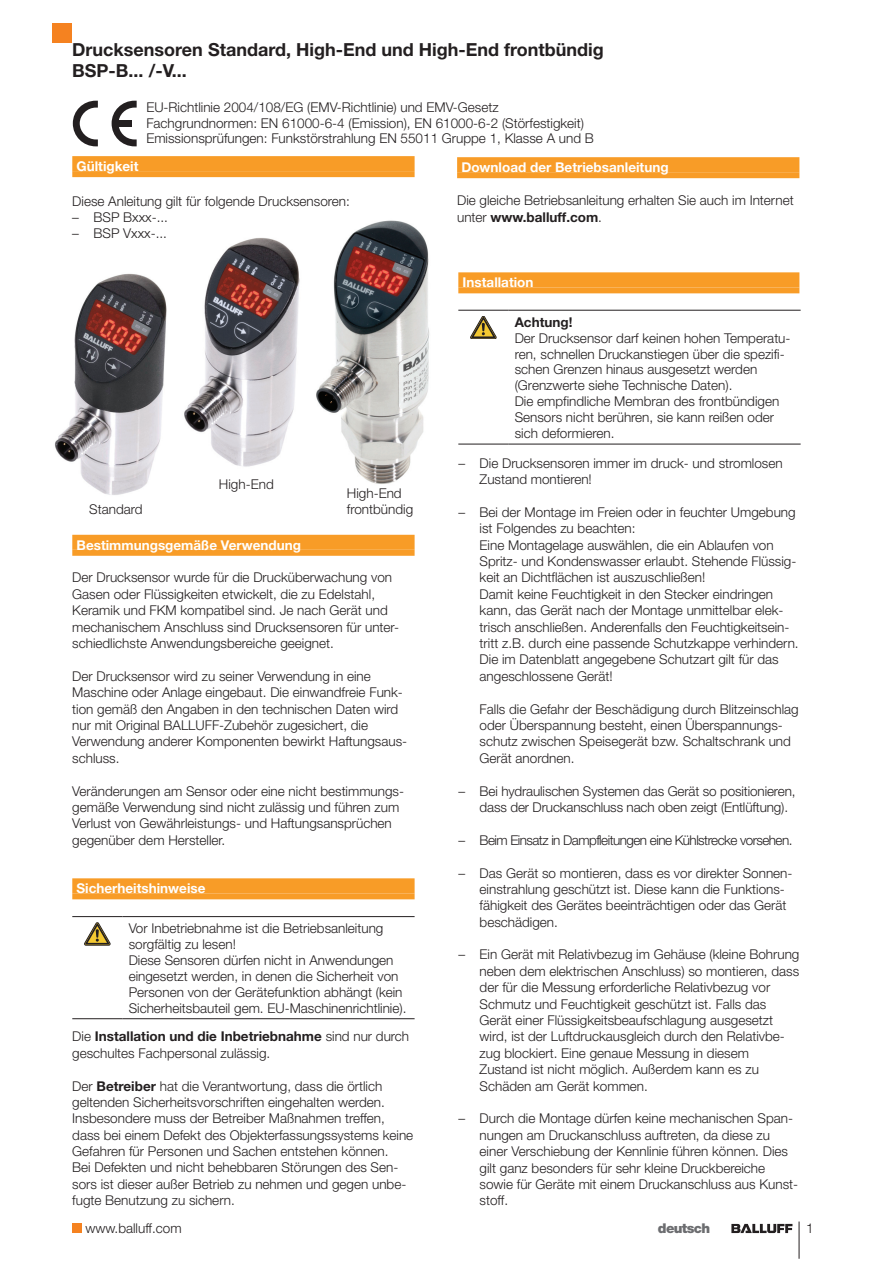
<style>
.page{position:relative;width:893px;height:1263px;background:#fff}
.page>*{position:absolute;margin:0;border:0;box-sizing:border-box;transform-origin:0 0}
.t1{font:700 18px/20.2px "Helvetica Neue";color:#231f20}
.t2{font:300 13.5px/16.4px "Helvetica Neue";color:#231f20}
.t3{font:700 13.5px "Helvetica Neue";color:#fff}
.t4{font:300 13.5px "Helvetica Neue";letter-spacing:-.04em;color:#231f20}
.t5{font:900 13.5px "Helvetica Neue";letter-spacing:-.05em;color:#6c6d70}
.s1{font-weight:700}
</style>
<div class="page">
<div style="left:72px;top:1223px;width:10px;height:10px;background:#f58220"></div>
<div style="left:53px;top:23px;width:19px;height:20px;background:#f58220"></div>
<hr style="left:799px;top:1221px;width:1px;height:38px;background:#231f20">
<svg style="left:731px;top:1224px;width:61px;height:9px"></svg>
<img style="left:316px;top:220px;width:113px;height:264px">
<div style="left:458px;top:272px;width:341px;height:15px;background:#f89c27"></div>
<div style="left:458px;top:287px;width:341px;height:6px;background:#f89c27"></div>
<hr style="left:458px;top:310px;width:51px;height:1px;background:#231f20">
<hr style="left:509px;top:310px;width:292px;height:1px;background:#231f20">
<hr style="left:458px;top:444px;width:51px;height:1px;background:#231f20">
<hr style="left:509px;top:444px;width:292px;height:1px;background:#231f20">
<svg style="left:470px;top:316px;width:26px;height:23px"></svg>
<div style="left:72px;top:535px;width:343px;height:15px;background:#f89c27"></div>
<div style="left:72px;top:550px;width:343px;height:6px;background:#f89c27"></div>
<div style="left:72px;top:878px;width:343px;height:15px;background:#f89c27"></div>
<div style="left:72px;top:893px;width:343px;height:6px;background:#f89c27"></div>
<hr style="left:72px;top:916px;width:51px;height:1px;background:#231f20">
<hr style="left:123px;top:916px;width:292px;height:1px;background:#231f20">
<hr style="left:72px;top:1018px;width:51px;height:1px;background:#231f20">
<hr style="left:123px;top:1018px;width:292px;height:1px;background:#231f20">
<svg style="left:84px;top:922px;width:26px;height:23px"></svg>
<div style="left:457px;top:157px;width:342px;height:15px;background:#f89c27"></div>
<div style="left:457px;top:172px;width:342px;height:6px;background:#f89c27"></div>
<div style="left:72px;top:156px;width:343px;height:15px;background:#f89c27"></div>
<div style="left:72px;top:171px;width:343px;height:6px;background:#f89c27"></div>
<svg style="left:73px;top:101px;width:25px;height:45px"></svg>
<svg style="left:112px;top:101px;width:25px;height:45px"></svg>
<div style="left:118px;top:120px;width:14px;height:7px;background:#231f20"></div>
<img style="left:184px;top:238px;width:116px;height:229px">
<img style="left:54px;top:273px;width:113px;height:222px">
<h1 class="t1" style="left:72px;top:39px;width:533px">Drucksensoren Standard, High-End und High-End frontbündig<br>BSP-B... /-V...</h1>
<p class="t2" style="left:146px;top:99px;width:449px;line-height:15.9px">EU-Richtlinie 2004/108/EG (EMV-Richtlinie) und EMV-Gesetz<br>Fachgrundnormen: EN 61000-6-4 (Emission), EN 61000-6-2 (Störfestigkeit)<br>Emissionsprüfungen: Funkstörstrahlung EN 55011 Gruppe 1, Klasse A und B</p>
<p class="t3" style="left:77px;top:158px;width:63px">Gültigkeit</p>
<p class="t2" style="left:72px;top:192px;width:279px">Diese Anleitung gilt für folgende Drucksensoren:</p>
<p class="t2" style="left:72px;top:209px;width:97px">– BSP Bxxx-...</p>
<p class="t2" style="left:72px;top:225px;width:96px">– BSP Vxxx-...</p>
<p class="t2" style="left:89px;top:501px;width:55px">Standard</p>
<p class="t2" style="left:219px;top:476px;width:56px">High-End</p>
<p class="t2" style="left:347px;top:485px;width:68px;line-height:15.9px">High-End frontbündig</p>
<p class="t3" style="left:77px;top:537px;width:226px">Bestimmungsgemäße Verwendung</p>
<p class="t2" style="left:72px;top:569px;width:328px">Der Drucksensor wurde für die Drucküberwachung von Gasen oder Flüssigkeiten etwickelt, die zu Edelstahl, Keramik und FKM kompatibel sind. Je nach Gerät und mechanischem Anschluss sind Drucksensoren für unter&shy;schiedlichste Anwendungsbereiche geeignet.</p>
<p class="t2" style="left:72px;top:667px;width:336px">Der Drucksensor wird zu seiner Verwendung in eine Maschine oder Anlage eingebaut. Die einwandfreie Funk&shy;tion gemäß den Angaben in den technischen Daten wird nur mit Original BALLUFF-Zubehör zugesichert, die Verwendung anderer Komponenten bewirkt Haftungsaus&shy;schluss.</p>
<p class="t2" style="left:72px;top:782px;width:333px">Veränderungen am Sensor oder eine nicht bestimmungs&shy;gemäße Verwendung sind nicht zulässig und führen zum Verlust von Gewährleistungs- und Haftungsansprüchen gegenüber dem Hersteller.</p>
<p class="t3" style="left:77px;top:880px;width:130px">Sicherheitshinweise</p>
<p class="t2" style="left:129px;top:920px;width:279px;line-height:15.9px">Vor Inbetriebnahme ist die Betriebsanleitung sorgfältig zu lesen!<br>Diese Sensoren dürfen nicht in Anwendungen eingesetzt werden, in denen die Sicherheit von Personen von der Gerätefunktion abhängt (kein Sicherheitsbauteil gem. EU-Maschinenrichtlinie).</p>
<p class="t2" style="left:72px;top:1028px;width:338px">Die <span class="s1">Installation und die Inbetriebnahme</span> sind nur durch geschultes Fachpersonal zulässig.</p>
<p class="t2" style="left:72px;top:1077px;width:343px">Der <span class="s1">Betreiber</span> hat die Verantwortung, dass die örtlich geltenden Sicherheitsvorschriften eingehalten werden.<br>Insbesondere muss der Betreiber Maßnahmen treffen, dass bei einem Defekt des Objekterfassungssystems keine Gefahren für Personen und Sachen entstehen können.<br>Bei Defekten und nicht behebbaren Störungen des Sen&shy;sors ist dieser außer Betrieb zu nehmen und gegen unbe&shy;fugte Benutzung zu sichern.</p>
<p class="t3" style="left:461px;top:159px;width:209px">Download der Betriebsanleitung</p>
<p class="t2" style="left:457px;top:192px;width:338px">Die gleiche Betriebsanleitung erhalten Sie auch im Internet unter <span class="s1">www.balluff.com</span>.</p>
<p class="t3" style="left:463px;top:274px;width:72px">Installation</p>
<p class="t2" style="left:515px;top:314px;width:277px;line-height:15.9px"><span class="s1">Achtung!<br></span>Der Drucksensor darf keinen hohen Temperatu&shy;ren, schnellen Druckanstiegen über die spezifi&shy;schen Grenzen hinaus ausgesetzt werden (Grenzwerte siehe Technische Daten).<br>Die empfindliche Membran des frontbündigen Sensors nicht berühren, sie kann reißen oder sich deformieren.</p>
<p class="t2" style="left:480px;top:454px;width:305px;text-indent:-21px">– Die Drucksensoren immer im druck- und stromlosen<br>Zustand montieren!</p>
<p class="t2" style="left:480px;top:504px;width:321px;text-indent:-21px">– Bei der Montage im Freien oder in feuchter Umgebung ist Folgendes zu beachten:<br>Eine Montagelage auswählen, die ein Ablaufen von Spritz- und Kondenswasser erlaubt. Stehende Flüssig&shy;keit an Dichtflächen ist auszuschließen!<br>Damit keine Feuchtigkeit in den Stecker eindringen kann, das Gerät nach der Montage unmittelbar elek&shy;trisch anschließen. Anderenfalls den Feuchtigkeitsein&shy;tritt z.B. durch eine passende Schutzkappe verhindern.<br>Die im Datenblatt angegebene Schutzart gilt für das angeschlossene Gerät!</p>
<p class="t2" style="left:480px;top:700px;width:321px">Falls die Gefahr der Beschädigung durch Blitzeinschlag oder Überspannung besteht, einen Überspannungs&shy;schutz zwischen Speisegerät bzw. Schaltschrank und Gerät anordnen.</p>
<p class="t2" style="left:480px;top:782px;width:317px;text-indent:-21px">– Bei hydraulischen Systemen das Gerät so positionieren, dass der Druckanschluss nach oben zeigt (Entlüftung).</p>
<p class="t4" style="left:458px;top:832px;width:336px">– Beim Einsatz in Dampfleitungen eine Kühlstrecke vorsehen.</p>
<p class="t2" style="left:480px;top:864px;width:314px;text-indent:-21px">– Das Gerät so montieren, dass es vor direkter Sonnen&shy;einstrahlung geschützt ist. Diese kann die Funktions&shy;fähigkeit des Gerätes beeinträchtigen oder das Gerät beschädigen.</p>
<p class="t2" style="left:480px;top:946px;width:321px;text-indent:-21px">– Ein Gerät mit Relativbezug im Gehäuse (kleine Bohrung neben dem elektrischen Anschluss) so montieren, dass der für die Messung erforderliche Relativbezug vor Schmutz und Feuchtigkeit geschützt ist. Falls das Gerät einer Flüssigkeitsbeaufschlagung ausgesetzt wird, ist der Luftdruckausgleich durch den Relativbe&shy;zug blockiert. Eine genaue Messung in diesem Zustand ist nicht möglich. Außerdem kann es zu Schäden am Gerät kommen.</p>
<p class="t2" style="left:480px;top:1110px;width:320px;text-indent:-21px">– Durch die Montage dürfen keine mechanischen Span&shy;nungen am Druckanschluss auftreten, da diese zu einer Verschiebung der Kennlinie führen können. Dies gilt ganz besonders für sehr kleine Druckbereiche sowie für Geräte mit einem Druckanschluss aus Kunst&shy;stoff.</p>
<p class="t2" style="left:85px;top:1220px;width:98px">www.balluff.com</p>
<p class="t5" style="left:658px;top:1220px;width:54px">deutsch</p>
<p class="t2" style="left:806px;top:1220px;width:9px">1</p>
</div>
